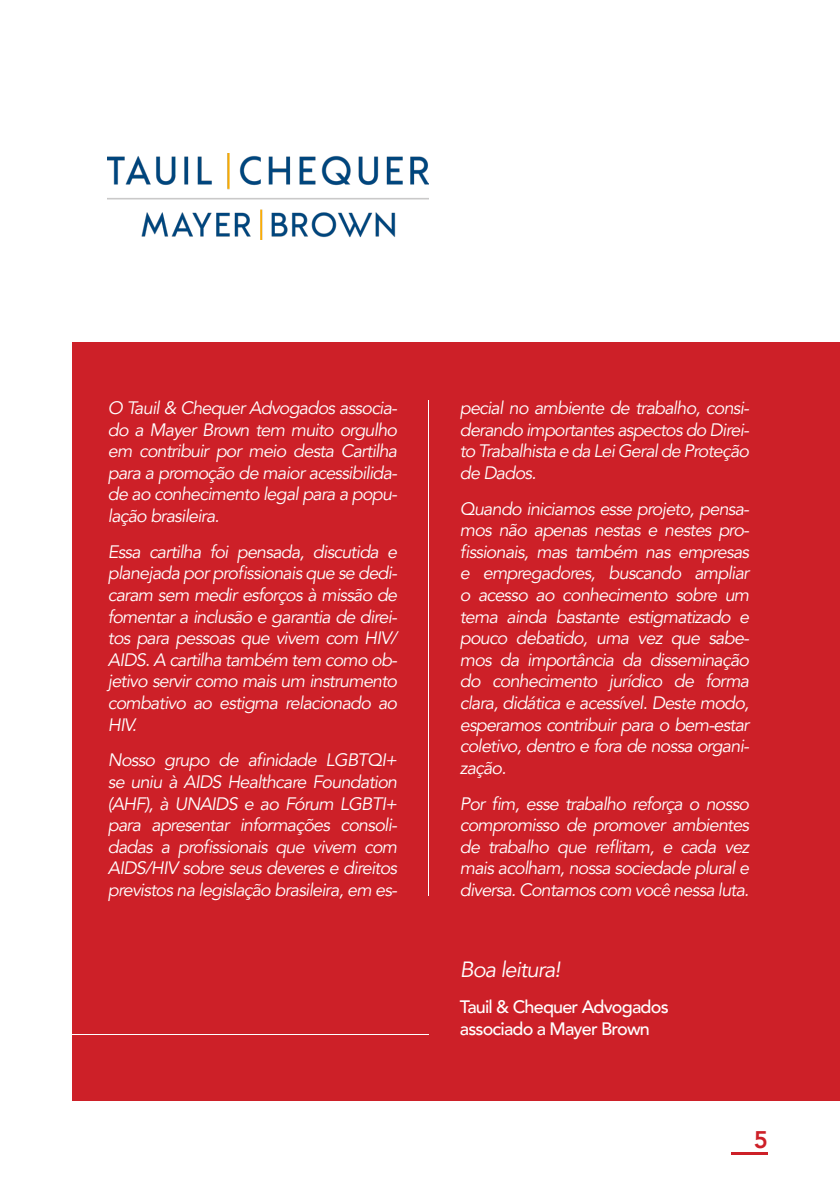
<style>
.page{position:relative;width:840px;height:1191px;background:#fff}
.page>*{position:absolute;margin:0;border:0;box-sizing:border-box;transform-origin:0 0}
.t1{font:800 24px "Avenir LT Pro";color:#cd2028}
.t2{font:italic 22px "Avenir LT Pro";letter-spacing:-.045em;color:#fff}
.t3{font:italic 18px/21.6px "Avenir LT Pro";letter-spacing:-.045em;color:#fff;text-align:justify}
.t4{font:500 18px/21.6px "Avenir LT Pro";letter-spacing:-.045em;color:#fff}
</style>
<div class="page">
<hr style="left:730px;top:1152px;width:37px;height:2px;background:#cd2028">
<div style="left:72px;top:342px;width:767px;height:758px;background:#cd2028"></div>
<hr style="left:428px;top:400px;width:1px;height:496px;background:#fff">
<img style="left:108px;top:154px;width:320px;height:86px">
<hr style="left:32px;top:1034px;width:396px;height:1px;background:#fff">
<p class="t3" style="left:108px;top:397px;width:291px">O Tauil &amp; Chequer Advogados associa&shy;do a Mayer Brown tem muito orgulho em contribuir por meio desta Cartilha para a promoção de maior acessibilida&shy;de ao conhecimento legal para a popu&shy;lação brasileira.</p>
<p class="t3" style="left:108px;top:541px;width:291px">Essa cartilha foi pensada, discutida e planejada por profissionais que se dedi&shy;caram sem medir esforços à missão de fomentar a inclusão e garantia de direi&shy;tos para pessoas que vivem com HIV/ AIDS. A cartilha também tem como ob&shy;jetivo servir como mais um instrumento combativo ao estigma relacionado ao HIV.</p>
<p class="t3" style="left:108px;top:749px;width:291px">Nosso grupo de afinidade LGBTQI+ se uniu à AIDS Healthcare Foundation (AHF), à UNAIDS e ao Fórum LGBTI+ para apresentar informações consoli&shy;dadas a profissionais que vivem com AIDS/HIV sobre seus deveres e direitos previstos na legislação brasileira, em es-</p>
<p class="t3" style="left:459px;top:397px;width:291px">pecial no ambiente de trabalho, consi&shy;derando importantes aspectos do Direi&shy;to Trabalhista e da Lei Geral de Proteção de Dados.</p>
<p class="t3" style="left:459px;top:498px;width:291px">Quando iniciamos esse projeto, pensa&shy;mos não apenas nestas e nestes pro&shy;fissionais, mas também nas empresas e empregadores, buscando ampliar o acesso ao conhecimento sobre um tema ainda bastante estigmatizado e pouco debatido, uma vez que sabe&shy;mos da importância da disseminação do conhecimento jurídico de forma clara, didática e acessível. Deste modo, esperamos contribuir para o bem-estar coletivo, dentro e fora de nossa organi&shy;zação.</p>
<p class="t3" style="left:459px;top:793px;width:291px">Por fim, esse trabalho reforça o nosso compromisso de promover ambientes de trabalho que reflitam, e cada vez mais acolham, nossa sociedade plural e diversa. Contamos com você nessa luta.</p>
<p class="t2" style="left:459px;top:956px;width:102px">Boa leitura!</p>
<p class="t4" style="left:459px;top:996px;width:210px">Tauil &amp; Chequer Advogados associado a Mayer Brown</p>
<h1 class="t1" style="left:753px;top:1125px;width:16px">5</h1>
</div>
